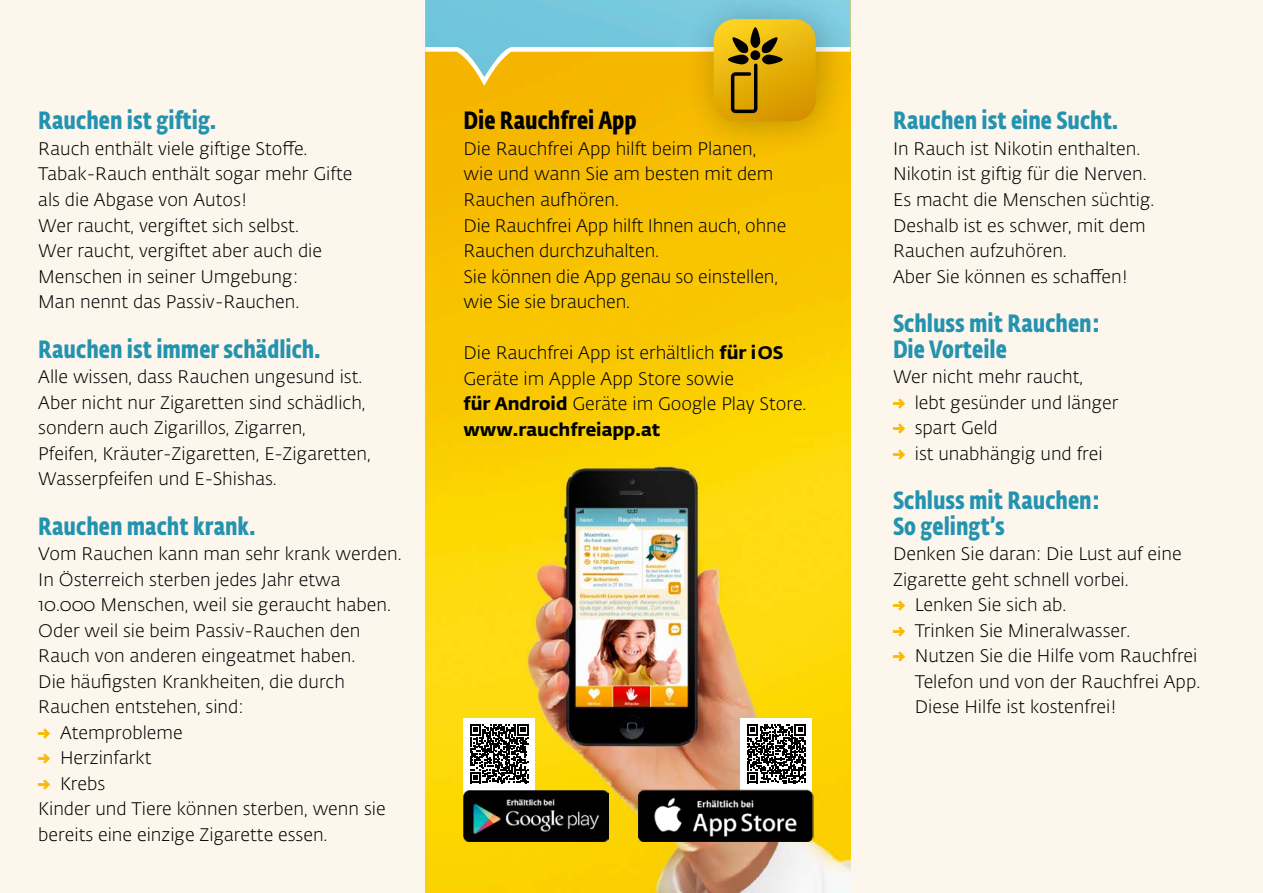
<style>
.page{position:relative;width:1263px;height:893px;background:#fdf6ed}
.page>*{position:absolute;margin:0;border:0;box-sizing:border-box;transform-origin:0 0}
.zwischenheadline{font:700 24.75px "Fe Sa Cond Alt Std";color:#2393af}
.zwischenheadline-2{font:700 24.75px "Fe Sa Cond Alt Std";color:#000}
.copy{font:300 18px/25.5px "Fedra Sans Alt Std";color:#000}
.copy-2{font:700 18px "Fedra Sans Alt Std";color:#000}
.s1{font-weight:700;color:#f8bb00}
.s2{font-weight:700}
</style>
<div class="page">
<img style="left:425px;top:121px;width:425px;height:772px">
<div style="left:463px;top:718px;width:72px;height:80px;background:#fff"></div>
<svg style="left:470px;top:724px;width:59px;height:59px"></svg>
<img style="left:463px;top:791px;width:146px;height:51px">
<div style="left:741px;top:718px;width:71px;height:80px;background:#fff"></div>
<svg style="left:747px;top:724px;width:59px;height:59px"></svg>
<img style="left:639px;top:790px;width:174px;height:52px">
<div style="left:682px;top:0;width:173px;height:160px;background:#000;opacity:.25"></div>
<svg style="left:425px;top:0;width:425px;height:121px;background:#bfb857"></svg>
<p class="zwischenheadline" style="left:38px;top:106px;width:179px">Rauchen ist giftig.</p>
<p class="copy" style="left:38px;top:136px;width:316px">Rauch enthält viele giftige Stoffe.<br>Tabak-Rauch enthält sogar mehr Gifte als die Abgase von Autos!<br>Wer raucht, vergiftet sich selbst.<br>Wer raucht, vergiftet aber auch die<br>Menschen in seiner Umgebung:<br>Man nennt das Passiv-Rauchen.</p>
<p class="zwischenheadline" style="left:38px;top:334px;width:284px">Rauchen ist immer schädlich.</p>
<p class="copy" style="left:38px;top:364px;width:334px">Alle wissen, dass Rauchen ungesund ist.<br>Aber nicht nur Zigaretten sind schädlich, sondern auch Zigarillos, Zigarren,<br>Pfeifen, Kräuter-Zigaretten, E-Zigaretten, Wasserpfeifen und E-Shishas.</p>
<p class="zwischenheadline" style="left:38px;top:511px;width:219px">Rauchen macht krank.</p>
<p class="copy" style="left:38px;top:541px;width:365px">Vom Rauchen kann man sehr krank werden.<br>In Österreich sterben jedes Jahr etwa 10.000 Menschen, weil sie geraucht haben.<br>Oder weil sie beim Passiv-Rauchen den Rauch von anderen eingeatmet haben.<br>Die häufigsten Krankheiten, die durch Rauchen entstehen, sind:</p>
<p class="copy" style="left:38px;top:720px;width:146px"><span class="s1">→</span> Atemprobleme</p>
<p class="copy" style="left:38px;top:745px;width:115px"><span class="s1">→</span> Herzinfarkt</p>
<p class="copy" style="left:38px;top:771px;width:68px"><span class="s1">→</span> Krebs</p>
<p class="copy" style="left:38px;top:796px;width:349px">Kinder und Tiere können sterben, wenn sie bereits eine einzige Zigarette essen.</p>
<p class="zwischenheadline-2" style="left:463px;top:106px;width:175px">Die Rauchfrei App</p>
<p class="copy" style="left:463px;top:136px;width:324px">Die Rauchfrei App hilft beim Planen, wie und wann Sie am besten mit dem<br>Rauchen aufhören.<br>Die Rauchfrei App hilft Ihnen auch, ohne<br>Rauchen durchzuhalten.<br>Sie können die App genau so einstellen, wie Sie sie brauchen.</p>
<p class="copy" style="left:463px;top:340px;width:344px">Die Rauchfrei App ist erhältlich <span class="s2">für i OS<br></span>Geräte im Apple App Store sowie<br><span class="s2">für Android</span> Geräte im Google Play Store.</p>
<p class="copy-2" style="left:463px;top:418px;width:198px">www.rauchfreiapp.at</p>
<p class="zwischenheadline" style="left:893px;top:106px;width:227px">Rauchen ist eine Sucht.</p>
<p class="copy" style="left:893px;top:136px;width:249px">In Rauch ist Nikotin enthalten.</p>
<p class="copy" style="left:893px;top:162px;width:255px">Nikotin ist giftig für die Nerven.</p>
<p class="copy" style="left:893px;top:187px;width:263px">Es macht die Menschen süchtig.</p>
<p class="copy" style="left:893px;top:213px;width:254px">Deshalb ist es schwer, mit dem<br>Rauchen aufzuhören.</p>
<p class="copy" style="left:893px;top:264px;width:236px">Aber Sie können es schaffen!</p>
<p class="zwischenheadline" style="left:893px;top:308px;width:208px">Schluss mit Rauchen:</p>
<p class="zwischenheadline" style="left:893px;top:334px;width:115px">Die Vorteile</p>
<p class="copy" style="left:893px;top:364px;width:192px">Wer nicht mehr raucht,</p>
<p class="copy" style="left:893px;top:390px;width:227px"><span class="s1">→</span> lebt gesünder und länger</p>
<p class="copy" style="left:893px;top:415px;width:106px"><span class="s1">→</span> spart Geld</p>
<p class="copy" style="left:893px;top:441px;width:211px"><span class="s1">→</span> ist unabhängig und frei</p>
<p class="zwischenheadline" style="left:893px;top:485px;width:208px">Schluss mit Rauchen:</p>
<p class="zwischenheadline" style="left:893px;top:511px;width:113px">So gelingt’s</p>
<p class="copy" style="left:893px;top:541px;width:290px">Denken Sie daran: Die Lust auf eine<br>Zigarette geht schnell vorbei.</p>
<p class="copy" style="left:893px;top:592px;width:175px"><span class="s1">→</span> Lenken Sie sich ab.</p>
<p class="copy" style="left:893px;top:618px;width:239px"><span class="s1">→</span> Trinken Sie Mineralwasser.</p>
<p class="copy" style="left:915px;top:643px;width:287px;text-indent:-22px"><span class="s1">→</span> Nutzen Sie die Hilfe vom Rauchfrei<br>Telefon und von der Rauchfrei App.<br>Diese Hilfe ist kostenfrei!</p>
</div>
